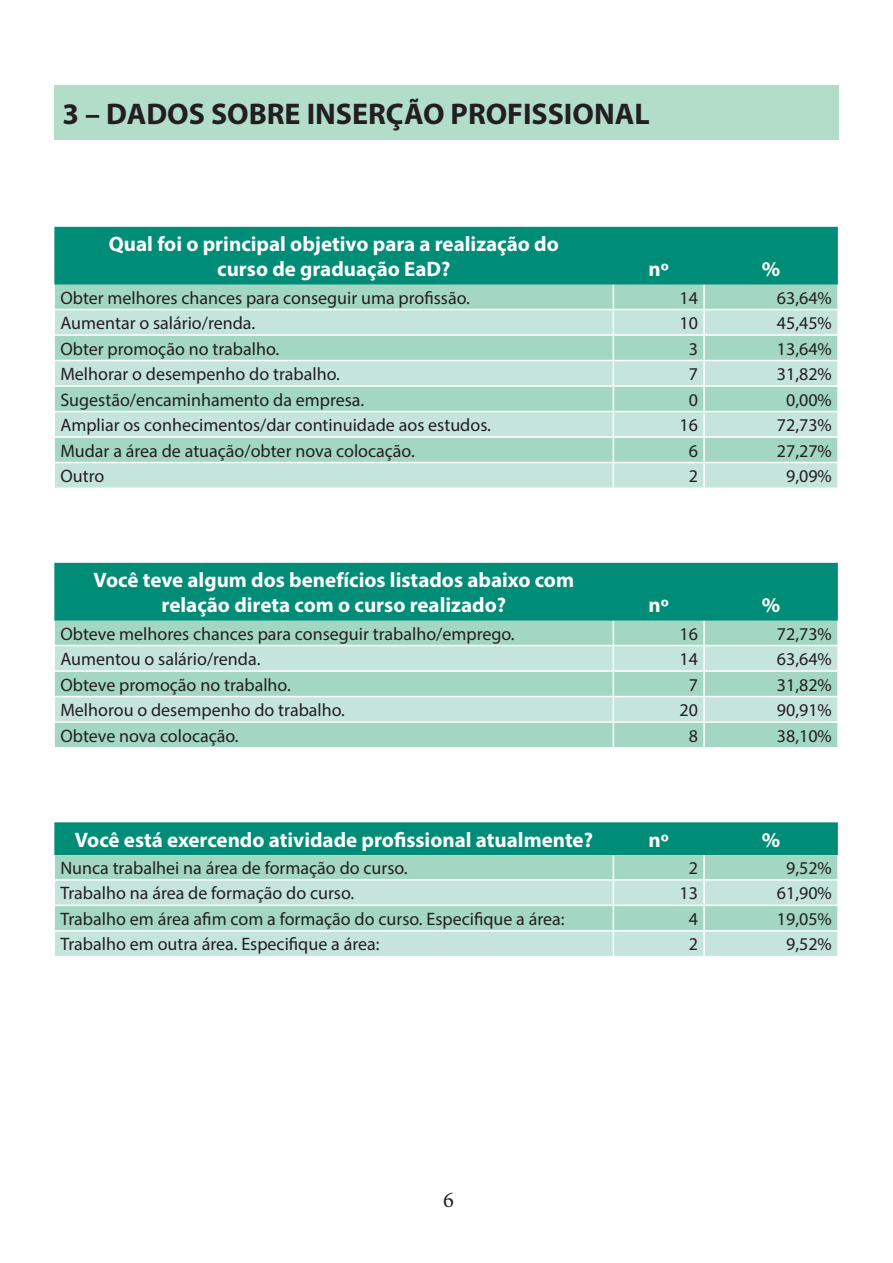
<style>
.page{position:relative;width:893px;height:1263px;background:#fff}
.page>*{position:absolute;margin:0;border:0;box-sizing:border-box;transform-origin:0 0}
.subtitulo1{font:700 30px "Myriad Pro";color:#231f20}
.t1{font:22.5px "Minion Pro";color:#231f20}
.tabtitulo{font:700 21px/25.2px "Myriad Pro";color:#fff;text-align:center}
.tab-base{font:18px "Myriad Pro";color:#231f20}
.tab-esq{font:18px "Myriad Pro";color:#231f20}
</style>
<div class="page">
<div style="left:54px;top:85px;width:785px;height:55px;background:#b2ddc8"></div>
<div style="left:54px;top:227px;width:784px;height:58px;background:#008d77"></div>
<div style="left:55px;top:285px;width:782px;height:24px;background:#a3d7c4"></div>
<svg style="left:55px;top:310px;width:782px;height:178px;background:#b7dfd2"></svg>
<svg style="left:837px;top:285px;width:1px;height:203px"></svg>
<hr style="left:703px;top:285px;width:2px;height:24px;background:#fff">
<hr style="left:703px;top:310px;width:2px;height:24px;background:#fff">
<hr style="left:703px;top:336px;width:2px;height:24px;background:#fff">
<hr style="left:703px;top:361px;width:2px;height:24px;background:#fff">
<hr style="left:703px;top:387px;width:2px;height:24px;background:#fff">
<hr style="left:703px;top:412px;width:2px;height:24px;background:#fff">
<hr style="left:703px;top:438px;width:2px;height:24px;background:#fff">
<svg style="left:613px;top:285px;width:1px;height:203px"></svg>
<hr style="left:703px;top:463px;width:2px;height:25px;background:#fff">
<hr style="left:613px;top:309px;width:91px;height:1px;background:#fff">
<hr style="left:55px;top:334px;width:558px;height:2px;background:#fff">
<hr style="left:613px;top:334px;width:91px;height:2px;background:#fff">
<hr style="left:704px;top:334px;width:133px;height:2px;background:#fff">
<hr style="left:55px;top:360px;width:558px;height:1px;background:#fff">
<hr style="left:613px;top:360px;width:91px;height:1px;background:#fff">
<hr style="left:704px;top:360px;width:133px;height:1px;background:#fff">
<hr style="left:55px;top:385px;width:558px;height:2px;background:#fff">
<hr style="left:613px;top:385px;width:91px;height:2px;background:#fff">
<hr style="left:704px;top:385px;width:133px;height:2px;background:#fff">
<hr style="left:55px;top:411px;width:558px;height:1px;background:#fff">
<hr style="left:613px;top:411px;width:91px;height:1px;background:#fff">
<hr style="left:704px;top:411px;width:133px;height:1px;background:#fff">
<hr style="left:55px;top:436px;width:558px;height:2px;background:#fff">
<hr style="left:613px;top:436px;width:91px;height:2px;background:#fff">
<hr style="left:704px;top:436px;width:133px;height:2px;background:#fff">
<hr style="left:55px;top:462px;width:558px;height:1px;background:#fff">
<hr style="left:613px;top:462px;width:91px;height:1px;background:#fff">
<hr style="left:704px;top:462px;width:133px;height:1px;background:#fff">
<div style="left:54px;top:563px;width:784px;height:58px;background:#008d77"></div>
<div style="left:55px;top:621px;width:782px;height:126px;background:#a3d7c4"></div>
<svg style="left:55px;top:646px;width:782px;height:75px;background:#bae0d4"></svg>
<svg style="left:837px;top:621px;width:1px;height:126px"></svg>
<hr style="left:703px;top:621px;width:2px;height:24px;background:#fff">
<hr style="left:703px;top:646px;width:2px;height:24px;background:#fff">
<hr style="left:703px;top:672px;width:2px;height:24px;background:#fff">
<hr style="left:703px;top:697px;width:2px;height:24px;background:#fff">
<svg style="left:613px;top:621px;width:1px;height:126px"></svg>
<hr style="left:703px;top:723px;width:2px;height:24px;background:#fff">
<hr style="left:55px;top:645px;width:558px;height:1px;background:#fff">
<hr style="left:613px;top:645px;width:91px;height:1px;background:#fff">
<hr style="left:704px;top:645px;width:133px;height:1px;background:#fff">
<hr style="left:55px;top:670px;width:558px;height:2px;background:#fff">
<hr style="left:613px;top:670px;width:91px;height:2px;background:#fff">
<hr style="left:704px;top:670px;width:133px;height:2px;background:#fff">
<hr style="left:55px;top:696px;width:558px;height:1px;background:#fff">
<hr style="left:613px;top:696px;width:91px;height:1px;background:#fff">
<hr style="left:704px;top:696px;width:133px;height:1px;background:#fff">
<hr style="left:55px;top:721px;width:558px;height:2px;background:#fff">
<hr style="left:613px;top:721px;width:91px;height:2px;background:#fff">
<hr style="left:704px;top:721px;width:133px;height:2px;background:#fff">
<svg style="left:54px;top:822px;width:784px;height:134px;background:#87c9ba"></svg>
<hr style="left:703px;top:932px;width:2px;height:24px;background:#fff">
<hr style="left:55px;top:879px;width:558px;height:2px;background:#fff">
<hr style="left:613px;top:879px;width:91px;height:2px;background:#fff">
<hr style="left:704px;top:879px;width:133px;height:2px;background:#fff">
<hr style="left:55px;top:905px;width:558px;height:1px;background:#fff">
<hr style="left:613px;top:905px;width:91px;height:1px;background:#fff">
<hr style="left:704px;top:905px;width:133px;height:1px;background:#fff">
<hr style="left:55px;top:930px;width:558px;height:2px;background:#fff">
<hr style="left:613px;top:930px;width:91px;height:2px;background:#fff">
<hr style="left:704px;top:930px;width:133px;height:2px;background:#fff">
<p class="subtitulo1" style="left:63px;top:94px;width:589px">3 – DADOS SOBRE INSERÇÃO PROFISSIONAL</p>
<p class="tabtitulo" style="left:109px;top:231px;width:452px">Qual foi o principal objetivo para a realização do curso de graduação EaD?</p>
<p class="tabtitulo" style="left:648px;top:256px;width:22px">nº</p>
<p class="tabtitulo" style="left:762px;top:256px;width:20px">%</p>
<p class="tab-base" style="left:60px;top:286px;width:411px">Obter melhores chances para conseguir uma profissão.</p>
<p class="tab-esq" style="left:680px;top:286px;width:20px">14</p>
<p class="tab-esq" style="left:777px;top:286px;width:56px">63,64%</p>
<p class="tab-base" style="left:60px;top:312px;width:196px">Aumentar o salário/renda.</p>
<p class="tab-esq" style="left:680px;top:312px;width:20px">10</p>
<p class="tab-esq" style="left:777px;top:312px;width:56px">45,45%</p>
<p class="tab-base" style="left:60px;top:337px;width:220px">Obter promoção no trabalho.</p>
<p class="tab-esq" style="left:689px;top:337px;width:11px">3</p>
<p class="tab-esq" style="left:777px;top:337px;width:56px">13,64%</p>
<p class="tab-base" style="left:60px;top:363px;width:281px">Melhorar o desempenho do trabalho.</p>
<p class="tab-esq" style="left:689px;top:363px;width:11px">7</p>
<p class="tab-esq" style="left:777px;top:363px;width:56px">31,82%</p>
<p class="tab-base" style="left:60px;top:388px;width:305px">Sugestão/encaminhamento da empresa.</p>
<p class="tab-esq" style="left:689px;top:388px;width:11px">0</p>
<p class="tab-esq" style="left:786px;top:388px;width:47px">0,00%</p>
<p class="tab-base" style="left:60px;top:414px;width:432px">Ampliar os conhecimentos/dar continuidade aos estudos.</p>
<p class="tab-esq" style="left:680px;top:414px;width:20px">16</p>
<p class="tab-esq" style="left:777px;top:414px;width:56px">72,73%</p>
<p class="tab-base" style="left:60px;top:439px;width:356px">Mudar a área de atuação/obter nova colocação.</p>
<p class="tab-esq" style="left:689px;top:439px;width:11px">6</p>
<p class="tab-esq" style="left:777px;top:439px;width:56px">27,27%</p>
<p class="tab-base" style="left:60px;top:465px;width:45px">Outro</p>
<p class="tab-esq" style="left:689px;top:465px;width:11px">2</p>
<p class="tab-esq" style="left:786px;top:465px;width:47px">9,09%</p>
<p class="tabtitulo" style="left:94px;top:567px;width:482px">Você teve algum dos benefícios listados abaixo com relação direta com o curso realizado?</p>
<p class="tabtitulo" style="left:648px;top:592px;width:22px">nº</p>
<p class="tabtitulo" style="left:762px;top:592px;width:20px">%</p>
<p class="tab-base" style="left:60px;top:622px;width:456px">Obteve melhores chances para conseguir trabalho/emprego.</p>
<p class="tab-esq" style="left:680px;top:622px;width:20px">16</p>
<p class="tab-esq" style="left:777px;top:622px;width:56px">72,73%</p>
<p class="tab-base" style="left:60px;top:648px;width:202px">Aumentou o salário/renda.</p>
<p class="tab-esq" style="left:680px;top:648px;width:20px">14</p>
<p class="tab-esq" style="left:777px;top:648px;width:56px">63,64%</p>
<p class="tab-base" style="left:60px;top:673px;width:232px">Obteve promoção no trabalho.</p>
<p class="tab-esq" style="left:689px;top:673px;width:11px">7</p>
<p class="tab-esq" style="left:777px;top:673px;width:56px">31,82%</p>
<p class="tab-base" style="left:60px;top:699px;width:286px">Melhorou o desempenho do trabalho.</p>
<p class="tab-esq" style="left:680px;top:699px;width:20px">20</p>
<p class="tab-esq" style="left:777px;top:699px;width:56px">90,91%</p>
<p class="tab-base" style="left:60px;top:724px;width:180px">Obteve nova colocação.</p>
<p class="tab-esq" style="left:689px;top:724px;width:11px">8</p>
<p class="tab-esq" style="left:777px;top:724px;width:56px">38,10%</p>
<p class="tabtitulo" style="left:75px;top:826px;width:520px">Você está exercendo atividade profissional atualmente?</p>
<p class="tabtitulo" style="left:648px;top:826px;width:22px">nº</p>
<p class="tabtitulo" style="left:762px;top:826px;width:20px">%</p>
<p class="tab-base" style="left:60px;top:857px;width:349px">Nunca trabalhei na área de formação do curso.</p>
<p class="tab-esq" style="left:689px;top:857px;width:11px">2</p>
<p class="tab-esq" style="left:786px;top:857px;width:47px">9,52%</p>
<p class="tab-base" style="left:60px;top:882px;width:295px">Trabalho na área de formação do curso.</p>
<p class="tab-esq" style="left:680px;top:882px;width:20px">13</p>
<p class="tab-esq" style="left:777px;top:882px;width:56px">61,90%</p>
<p class="tab-base" style="left:60px;top:908px;width:506px">Trabalho em área afim com a formação do curso. Especifique a área:</p>
<p class="tab-esq" style="left:689px;top:908px;width:11px">4</p>
<p class="tab-esq" style="left:777px;top:908px;width:56px">19,05%</p>
<p class="tab-base" style="left:60px;top:933px;width:321px">Trabalho em outra área. Especifique a área:</p>
<p class="tab-esq" style="left:689px;top:933px;width:11px">2</p>
<p class="tab-esq" style="left:786px;top:933px;width:47px">9,52%</p>
<p class="t1" style="left:443px;top:1185px;width:12px">6</p>
</div>
